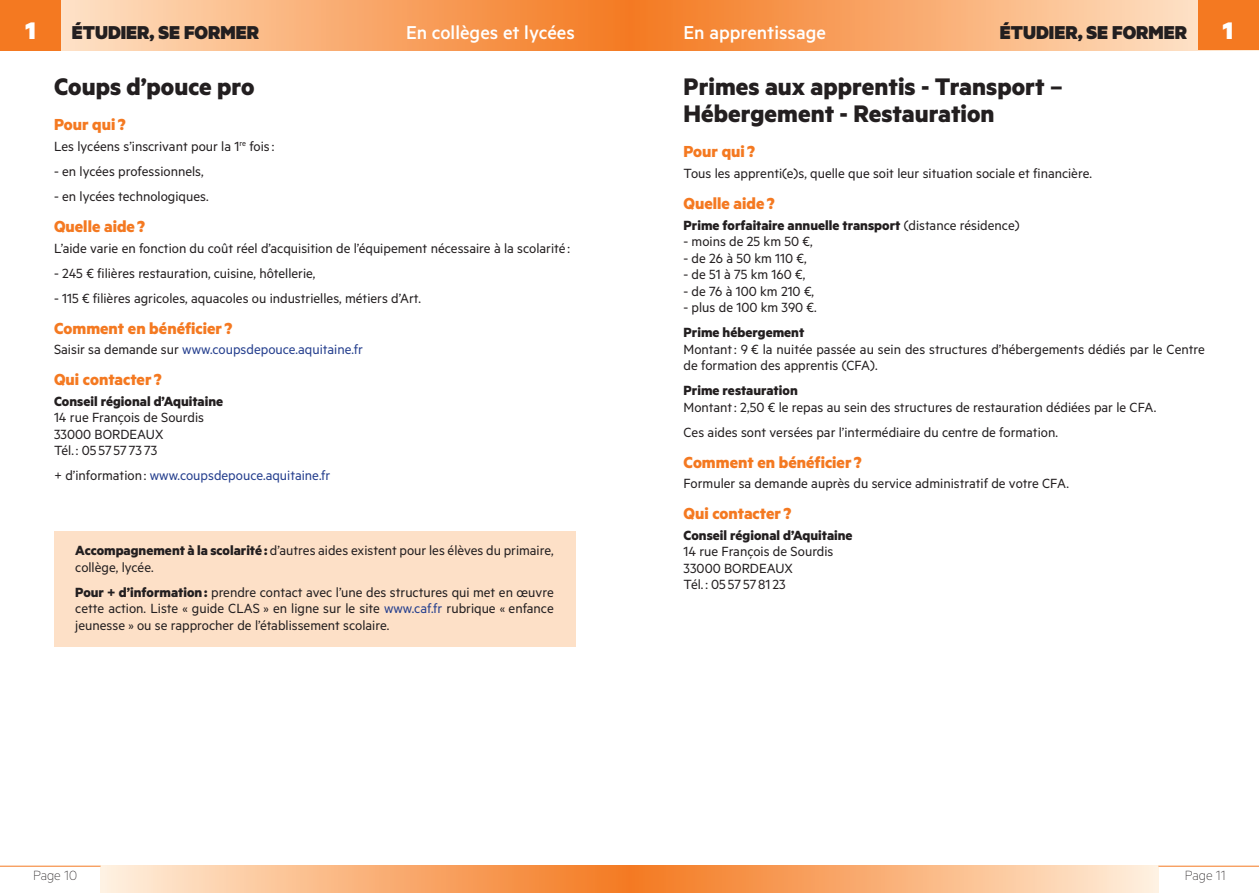
<style>
.page{position:relative;width:1259px;height:893px;background:#fff}
.page>*{position:absolute;margin:0;border:0;box-sizing:border-box;transform-origin:0 0}
.t1{font:700 27px/27px "Metric";color:#231f20}
.t2{font:900 27px "Metric";color:#fff}
.t3{font:500 21px "Metric";color:#fff}
.t4{font:900 21px "Metric";color:#231f20}
.t5{font:700 18px "Metric";color:#f47921}
.t6{font:15px/16.5px "Metric";color:#231f20}
.t7{font:700 15px "Metric";color:#231f20}
.t8{font:15px "Metric";color:#253f8e}
.t9{font:100 15px "Metric";color:#231f20}
.s1{font-weight:400}
.s2{color:#231f20}
.s3{font-weight:700}
.s4{color:#253f8e}
</style>
<div class="page">
<div style="left:0;top:0;width:630px;height:50px;background:linear-gradient(to right,#ffecd7,#f4781f)"></div>
<svg style="left:630px;top:0;width:567px;height:50px;background:#f8ab6f"></svg>
<div style="left:101px;top:866px;width:529px;height:27px;background:linear-gradient(to right,#ffefdc,#f4781d)"></div>
<div style="left:630px;top:866px;width:528px;height:27px;background:linear-gradient(to right,#f4771d,#ffefdc)"></div>
<hr style="left:0;top:866px;width:101px;height:1px;background:#f47921">
<hr style="left:1158px;top:866px;width:101px;height:1px;background:#f47921">
<div style="left:0;top:0;width:61px;height:50px;background:#f47921"></div>
<div style="left:1197px;top:0;width:62px;height:50px;background:#f47921"></div>
<div style="left:54px;top:531px;width:521px;height:115px;background:#fde0c7"></div>
<h1 class="t2" style="left:26px;top:13px;width:12px">1</h1>
<h2 class="t4" style="left:72px;top:19px;width:189px">ÉTUDIER, SE FORMER</h2>
<h2 class="t3" style="left:683px;top:20px;width:144px">En apprentissage</h2>
<h2 class="t4" style="left:1000px;top:19px;width:189px">ÉTUDIER, SE FORMER</h2>
<h1 class="t2" style="left:1223px;top:13px;width:12px">1</h1>
<h1 class="t1" style="left:683px;top:73px;width:381px">Primes aux apprentis - Transport –<br>Hébergement - Restauration</h1>
<p class="t5" style="left:683px;top:141px;width:73px">Pour qui ?</p>
<p class="t6" style="left:683px;top:165px;width:410px">Tous les apprenti(e)s, quelle que soit leur situation sociale et financière.</p>
<p class="t5" style="left:683px;top:192px;width:93px">Quelle aide ?</p>
<p class="t7" style="left:683px;top:216px;width:337px">Prime forfaitaire annuelle transport <span class="s1">(distance résidence)</span></p>
<p class="t6" style="left:683px;top:233px;width:131px">- moins de 25 km 50 €,</p>
<p class="t6" style="left:683px;top:249px;width:125px">- de 26 à 50 km 110 €,</p>
<p class="t6" style="left:683px;top:266px;width:123px">- de 51 à 75 km 160 €,</p>
<p class="t6" style="left:683px;top:282px;width:132px">- de 76 à 100 km 210 €,</p>
<p class="t6" style="left:683px;top:299px;width:135px">- plus de 100 km 390 €.</p>
<p class="t7" style="left:683px;top:323px;width:122px">Prime hébergement</p>
<p class="t6" style="left:683px;top:340px;width:523px">Montant: 9 € la nuitée passée au sein des structures d’hébergements dédiés par le Centre de formation des apprentis (CFA).</p>
<p class="t7" style="left:683px;top:381px;width:116px">Prime restauration</p>
<p class="t6" style="left:683px;top:394px;width:474px;line-height:25px">Montant: 2,50 € le repas au sein des structures de restauration dédiées par le CFA.<br>Ces aides sont versées par l’intermédiaire du centre de formation.</p>
<p class="t5" style="left:683px;top:451px;width:180px">Comment en bénéficier ?</p>
<p class="t6" style="left:683px;top:475px;width:387px">Formuler sa demande auprès du service administratif de votre CFA.</p>
<p class="t5" style="left:683px;top:502px;width:109px">Qui contacter ?</p>
<p class="t7" style="left:683px;top:526px;width:171px">Conseil régional d’Aquitaine</p>
<p class="t6" style="left:683px;top:543px;width:151px">14 rue François de Sourdis<br>33000 BORDEAUX<br>Tél. : 05 57 57 81 23</p>
<h2 class="t3" style="left:406px;top:20px;width:170px">En collèges et lycées</h2>
<h1 class="t1" style="left:54px;top:73px;width:202px">Coups d’pouce pro</h1>
<p class="t5" style="left:54px;top:114px;width:73px">Pour qui ?</p>
<p class="t6" style="left:54px;top:138px;width:222px">Les lycéens s’inscrivant pour la 1<sup>re</sup> fois:</p>
<p class="t6" style="left:54px;top:163px;width:151px">- en lycées professionnels,</p>
<p class="t6" style="left:54px;top:188px;width:156px">- en lycées technologiques.</p>
<p class="t5" style="left:54px;top:215px;width:93px">Quelle aide ?</p>
<p class="t6" style="left:54px;top:239px;width:517px">L’aide varie en fonction du coût réel d’acquisition de l’équipement nécessaire à la scolarité :</p>
<p class="t6" style="left:54px;top:264px;width:263px">- 245 € filières restauration, cuisine, hôtellerie,</p>
<p class="t6" style="left:54px;top:289px;width:368px">- 115 € filières agricoles, aquacoles ou industrielles, métiers d’Art.</p>
<p class="t5" style="left:54px;top:317px;width:180px">Comment en bénéficier ?</p>
<p class="t8" style="left:54px;top:341px;width:310px"><span class="s2">Saisir sa demande sur</span> www.coupsdepouce.aquitaine.fr</p>
<p class="t5" style="left:54px;top:368px;width:109px">Qui contacter ?</p>
<p class="t7" style="left:54px;top:392px;width:171px">Conseil régional d’Aquitaine</p>
<p class="t6" style="left:54px;top:409px;width:151px">14 rue François de Sourdis<br>33000 BORDEAUX<br>Tél. : 05 57 57 73 73</p>
<p class="t8" style="left:54px;top:467px;width:278px"><span class="s2">+ d’information :</span> www.coupsdepouce.aquitaine.fr</p>
<p class="t6" style="left:75px;top:542px;width:480px"><span class="s3">Accompagnement à la scolarité :</span> d’autres aides existent pour les élèves du primaire, collège, lycée.</p>
<p class="t6" style="left:75px;top:583px;width:480px;text-align:justify"><span class="s3">Pour + d’information:</span> prendre contact avec l’une des structures qui met en œuvre cette action. Liste « guide CLAS » en ligne sur le site <span class="s4">www.caf.fr</span> rubrique « enfance jeunesse » ou se rapprocher de l’établissement scolaire.</p>
<p class="t9" style="left:33px;top:867px;width:46px">Page 10</p>
<p class="t9" style="left:1184px;top:867px;width:43px">Page 11</p>
</div>
